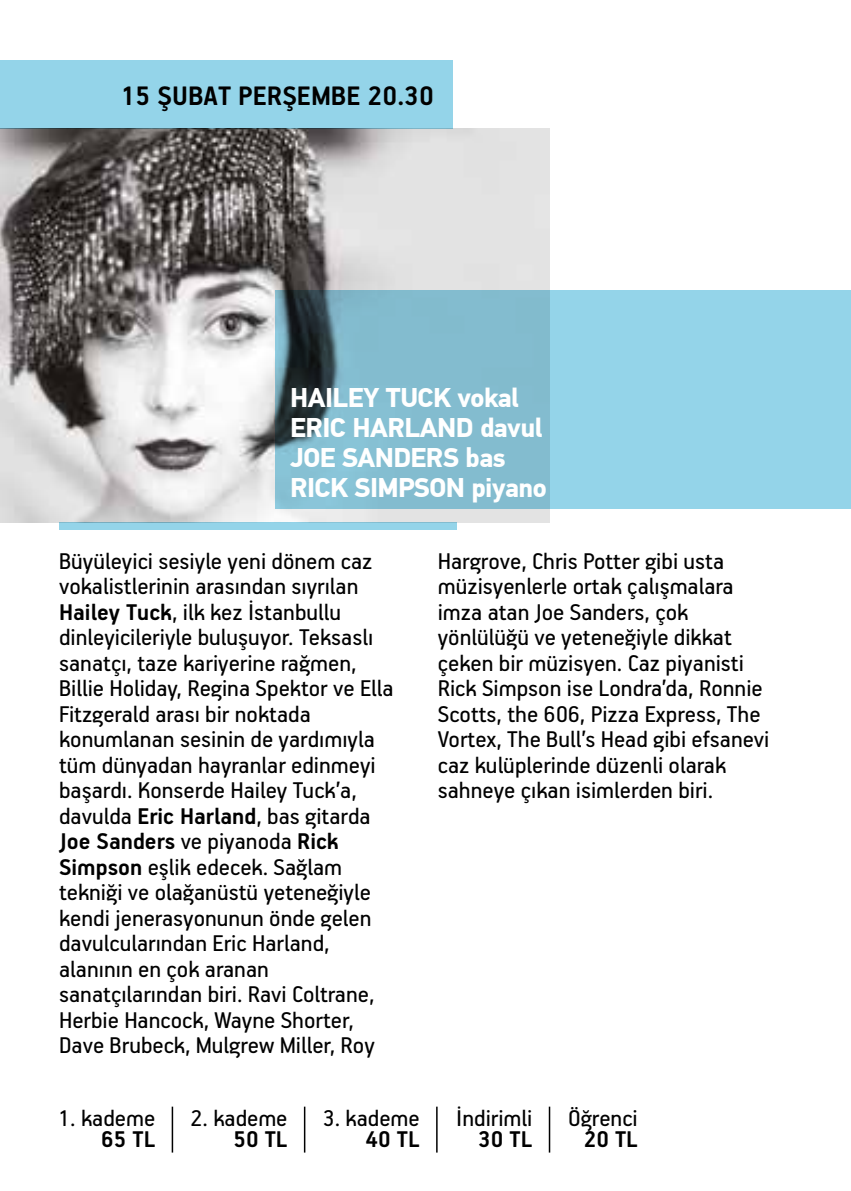
<style>
.page{position:relative;width:851px;height:1191px;background:#fff}
.page>*{position:absolute;margin:0;border:0;box-sizing:border-box;transform-origin:0 0}
.t1{font:700 30px "PF Handbook Pro";color:#000}
.t2{font:700 27px/30px "PF Din Text Pro";letter-spacing:-.02em;color:#fff}
.t3{font:25.5px/25.5px "PF Handbook Pro";color:#000}
.t4{font:700 25.5px "PF Handbook Pro";color:#000}
.s1{font-weight:700}
</style>
<div class="page">
<img style="left:1px;top:129px;width:548px;height:393px">
<svg style="left:275px;top:291px;width:575px;height:218px;background:#86c0d4"></svg>
<div style="left:1px;top:61px;width:452px;height:68px;background:#94d4e9"></div>
<div style="left:59px;top:522px;width:398px;height:8px;background:#94d4e9"></div>
<hr style="left:172px;top:1106px;width:1px;height:46px;background:#000">
<hr style="left:304px;top:1106px;width:1px;height:46px;background:#000">
<hr style="left:436px;top:1106px;width:1px;height:46px;background:#000">
<hr style="left:548px;top:1106px;width:2px;height:46px;background:#000">
<p class="t1" style="left:121px;top:78px;width:315px">15 ŞUBAT PERŞEMBE 20.30</p>
<p class="t2" style="left:290px;top:383px;width:258px">HAILEY TUCK vokal<br>ERIC HARLAND davul<br>JOE SANDERS bas<br>RICK SIMPSON piyano</p>
<p class="t3" style="left:59px;top:547px;width:336px">Büyüleyici sesiyle yeni dönem caz vokalistlerinin arasından sıyrılan <span class="s1">Hailey Tuck</span>, ilk kez İstanbullu dinleyicileriyle buluşuyor. Teksaslı sanatçı, taze kariyerine rağmen, Billie Holiday, Regina Spektor ve Ella Fitzgerald arası bir noktada konumlanan sesinin de yardımıyla tüm dünyadan hayranlar edinmeyi başardı. Konserde Hailey Tuck’a, davulda <span class="s1">Eric Harland</span>, bas gitarda <span class="s1">Joe Sanders</span> ve piyanoda <span class="s1">Rick Simpson</span> eşlik edecek. Sağlam tekniği ve olağanüstü yeteneğiyle kendi jenerasyonunun önde gelen davulcularından Eric Harland, alanının en çok aranan sanatçılarından biri. Ravi Coltrane, Herbie Hancock, Wayne Shorter, Dave Brubeck, Mulgrew Miller, Roy</p>
<p class="t3" style="left:437px;top:547px;width:333px">Hargrove, Chris Potter gibi usta müzisyenlerle ortak çalışmalara imza atan Joe Sanders, çok yönlülüğü ve yeteneğiyle dikkat çeken bir müzisyen. Caz piyanisti Rick Simpson ise Londra’da, Ronnie Scotts, the 606, Pizza Express, The Vortex, The Bull’s Head gibi efsanevi caz kulüplerinde düzenli olarak sahneye çıkan isimlerden biri.</p>
<p class="t3" style="left:58px;top:1104px;width:98px">1. kademe</p>
<p class="t4" style="left:101px;top:1123px;width:56px">65 TL</p>
<p class="t3" style="left:190px;top:1104px;width:98px">2. kademe</p>
<p class="t4" style="left:233px;top:1123px;width:56px">50 TL</p>
<p class="t3" style="left:322px;top:1104px;width:98px">3. kademe</p>
<p class="t4" style="left:365px;top:1123px;width:56px">40 TL</p>
<p class="t3" style="left:456px;top:1104px;width:78px">İndirimli</p>
<p class="t4" style="left:478px;top:1123px;width:56px">30 TL</p>
<p class="t3" style="left:568px;top:1104px;width:71px">Öğrenci</p>
<p class="t4" style="left:583px;top:1123px;width:56px">20 TL</p>
</div>
